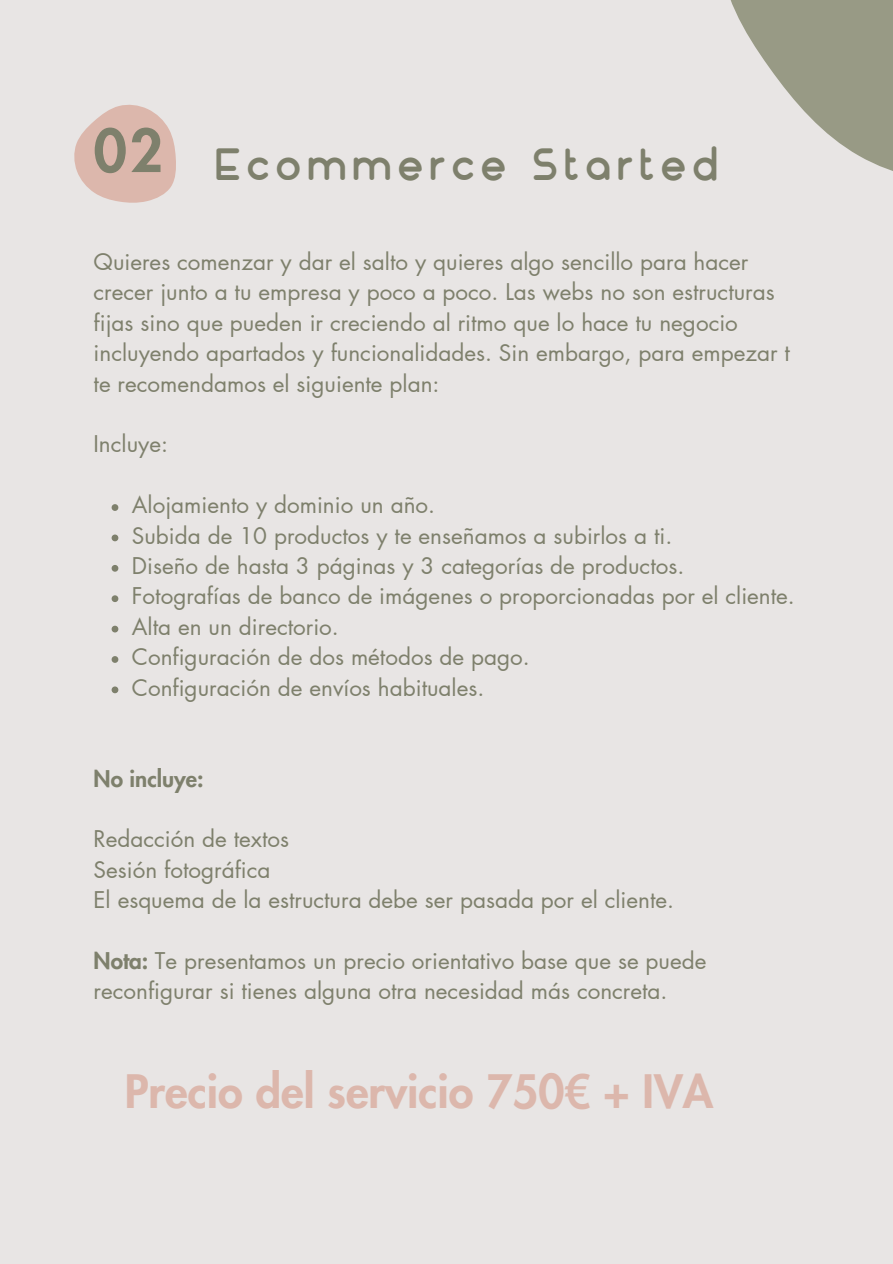
<style>
.page{position:relative;width:893px;height:1264px;background:#fff}
.page>*{position:absolute;margin:0;border:0;box-sizing:border-box;transform-origin:0 0}
.t1{font:800 57.45px "Futura LT Pro";color:#7e806c}
.t2{font:800 45px "Futura LT Pro";color:#dcb7ac}
.t3{font:700 45px "FS Nokio";letter-spacing:.09em;color:#7e806c}
.t4{font:22.5px/30.3px "Futura LT Pro";color:#7e806c}
.t5{font:800 22.5px "Futura LT Pro";color:#7e806c}
.s1{font-weight:800}
</style>
<div class="page">
<div style="left:0;top:0;width:892px;height:1263px;background:#e8e5e4"></div>
<svg style="left:74px;top:104px;width:102px;height:99px"></svg>
<svg style="left:730px;top:0;width:162px;height:171px;fill:#989a85"></svg>
<svg style="left:112px;top:504px;width:6px;height:7px"></svg>
<svg style="left:112px;top:534px;width:6px;height:7px"></svg>
<svg style="left:112px;top:565px;width:6px;height:6px"></svg>
<svg style="left:112px;top:595px;width:6px;height:7px"></svg>
<svg style="left:112px;top:625px;width:6px;height:7px"></svg>
<svg style="left:112px;top:656px;width:6px;height:7px"></svg>
<svg style="left:112px;top:686px;width:6px;height:7px"></svg>
<p class="t1" style="left:94px;top:125px;width:71px">02</p>
<p class="t3" style="left:214px;top:138px;width:506px">Ecommerce Started</p>
<p class="t4" style="left:94px;top:247px;width:697px">Quieres comenzar y dar el salto y quieres algo sencillo para hacer crecer junto a tu empresa y poco a poco. Las webs no son estructuras fijas sino que pueden ir creciendo al ritmo que lo hace tu negocio incluyendo apartados y funcionalidades. Sin embargo, para empezar t te recomendamos el siguiente plan:</p>
<h1 class="t4" style="left:94px;top:430px;width:76px">Incluye:</h1>
<p class="t4" style="left:132px;top:490px;width:305px">Alojamiento y dominio un año.</p>
<p class="t4" style="left:132px;top:521px;width:542px">Subida de 10 productos y te enseñamos a subirlos a ti.</p>
<p class="t4" style="left:132px;top:551px;width:554px">Diseño de hasta 3 páginas y 3 categorías de productos.</p>
<p class="t4" style="left:132px;top:582px;width:664px">Fotografías de banco de imágenes o proporcionadas por el cliente.</p>
<p class="t4" style="left:132px;top:612px;width:208px">Alta en un directorio.</p>
<p class="t4" style="left:132px;top:642px;width:399px">Configuración de dos métodos de pago.</p>
<p class="t4" style="left:132px;top:673px;width:354px">Configuración de envíos habituales.</p>
<p class="t5" style="left:94px;top:768px;width:112px">No incluye:</p>
<p class="t4" style="left:94px;top:825px;width:197px">Redacción de textos</p>
<h2 class="t4" style="left:94px;top:855px;width:178px">Sesión fotográfica</h2>
<p class="t4" style="left:94px;top:885px;width:582px">El esquema de la estructura debe ser pasada por el cliente.</p>
<p class="t4" style="left:94px;top:946px;width:614px"><span class="s1">Nota:</span> Te presentamos un precio orientativo base que se puede reconfigurar si tienes alguna otra necesidad más concreta.</p>
<p class="t2" style="left:125px;top:1070px;width:590px">Precio del servicio 750€ + IVA</p>
</div>
